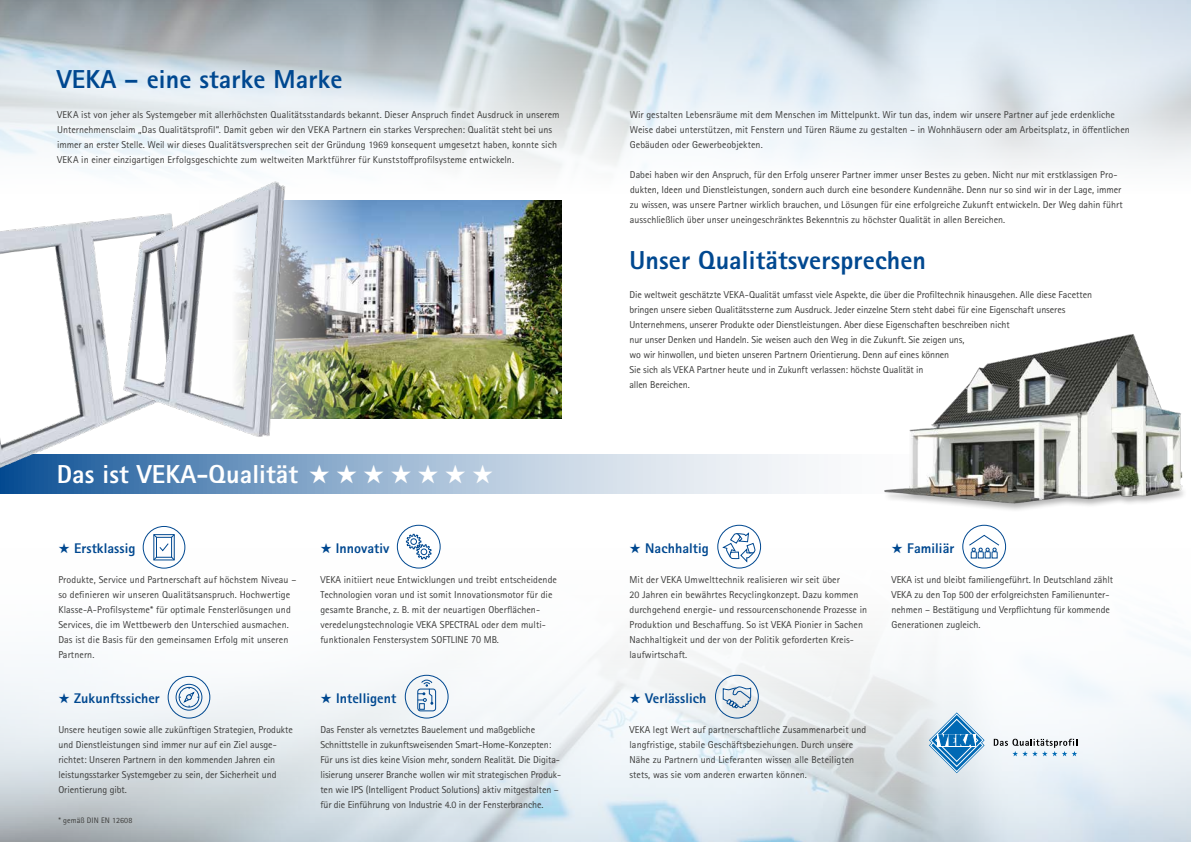
<style>
.page{position:relative;width:1191px;height:842px;background:#fff}
.page>*{position:absolute;margin:0;border:0;box-sizing:border-box;transform-origin:0 0}
.t1{font:800 26px "Rotis Sans Serif Std";letter-spacing:.005em;color:#004890}
.t2{font:800 26px "Rotis Sans Serif";letter-spacing:.005em;color:#fff}
.t3{font:800 14px "Rotis Sans Serif Std";letter-spacing:.005em;color:#004890}
.t4{font:10px/15px "Rotis Sans Serif";letter-spacing:.005em;color:#3b3b3a}
.t5{font:10px/15px "Rotis Sans Serif Std";color:#3b3b3a}
.t6{font:8px "Rotis Sans Serif";letter-spacing:.01em;color:#3b3b3a}
.s1{font-size:10.8px}
</style>
<div class="page">
<img style="left:0;top:524px;width:1191px;height:318px">
<img style="left:0;top:0;width:1191px;height:227px">
<img style="left:337px;top:201px;width:224px;height:217px">
<svg style="left:0;top:455px;width:806px;height:38px;background:#a1bad5"></svg>
<svg style="left:929px;top:712px;width:55px;height:61px;background:#8fbbda"></svg>
<svg style="left:993px;top:739px;width:84px;height:17px"></svg>
<svg style="left:153px;top:534px;width:22px;height:27px"></svg>
<div style="left:143px;top:526px;width:42px;height:42px;border:1px solid #004890;border-radius:50%"></div>
<div style="left:168px;top:676px;width:42px;height:42px;border:1px solid #004890;border-radius:50%"></div>
<svg style="left:179px;top:687px;width:20px;height:20px"></svg>
<div style="left:176px;top:684px;width:26px;height:26px;border:1px solid #004890;border-radius:50%"></div>
<div style="left:397px;top:525px;width:43px;height:43px;border:1px solid #004890;border-radius:50%"></div>
<svg style="left:406px;top:534px;width:26px;height:26px"></svg>
<div style="left:405px;top:675px;width:43px;height:43px;border:1px solid #004890;border-radius:50%"></div>
<div style="left:417px;top:689px;width:19px;height:22px;border:1px solid #004890;border-radius:3px"></div>
<div style="left:419px;top:703px;width:6px;height:7px;border:1px solid #004890"></div>
<svg style="left:418px;top:679px;width:15px;height:26px"></svg>
<div style="left:717px;top:525px;width:44px;height:43px;border:1px solid #004890;border-radius:50%"></div>
<div style="left:715px;top:675px;width:43px;height:43px;border:1px solid #004890;border-radius:50%"></div>
<svg style="left:721px;top:454px;width:35px;height:388px"></svg>
<div style="left:962px;top:525px;width:44px;height:43px;border:1px solid #004890;border-radius:50%"></div>
<svg style="left:968px;top:534px;width:32px;height:25px"></svg>
<img style="left:0;top:208px;width:192px;height:269px">
<img style="left:74px;top:180px;width:263px;height:263px">
<img style="left:909px;top:334px;width:274px;height:152px">
<img style="left:884px;top:486px;width:300px;height:24px">
<h1 class="t1" style="left:57px;top:62px;width:287px">VEKA – eine starke Marke</h1>
<p class="t5" style="left:57px;top:108px;width:504px">VEKA ist von jeher als Systemgeber mit allerhöchsten Qualitätsstandards bekannt. Dieser Anspruch findet Ausdruck in unserem Unternehmensclaim „Das Qualitätsprofil“. Damit geben wir den VEKA Partnern ein starkes Versprechen: Qualität steht bei uns immer an erster Stelle. Weil wir dieses Qualitätsversprechen seit der Gründung 1969 konsequent umgesetzt haben, konnte sich VEKA in einer einzigartigen Erfolgsgeschichte zum weltweiten Marktführer für Kunststoffprofilsysteme entwickeln.</p>
<h1 class="t2" style="left:57px;top:457px;width:438px">Das ist VEKA-Qualität ★ ★ ★ ★ ★ ★ ★</h1>
<h2 class="t3" style="left:58px;top:540px;width:79px">★ Erstklassig</h2>
<p class="t4" style="left:58px;top:572px;width:239px">Produkte, Service und Partnerschaft auf höchstem Niveau – so definieren wir unseren Qualitätsanspruch. Hochwertige Klasse-A-Profilsysteme* für optimale Fensterlösungen und Services, die im Wettbewerb den Unterschied ausmachen.<br>Das ist die Basis für den gemeinsamen Erfolg mit unseren Partnern.</p>
<h2 class="t3" style="left:58px;top:690px;width:103px">★ Zukunftssicher</h2>
<p class="t4" style="left:58px;top:722px;width:236px">Unsere heutigen sowie alle zukünftigen Strategien, Produkte und Dienstleistungen sind immer nur auf ein Ziel ausge&shy;richtet: Unseren Partnern in den kommenden Jahren ein leistungsstarker Systemgeber zu sein, der Sicherheit und Orientierung gibt.</p>
<p class="t6" style="left:58px;top:816px;width:75px">* gemäß DIN EN 12608</p>
<h2 class="t3" style="left:320px;top:540px;width:70px">★ Innovativ</h2>
<p class="t4" style="left:320px;top:572px;width:238px">VEKA initiiert neue Entwicklungen und treibt entscheidende Technologien voran und ist somit Innovationsmotor für die gesamte Branche, z. B. mit der neuartigen Oberflächen&shy;veredelungstechnologie VEKA SPECTRAL oder dem multi&shy;funktionalen Fenstersystem SOFTLINE <span class="s1">70</span> MB.</p>
<h2 class="t3" style="left:320px;top:690px;width:77px">★ Intelligent</h2>
<p class="t4" style="left:320px;top:722px;width:242px">Das Fenster als vernetztes Bauelement und maßgebliche Schnittstelle in zukunftsweisenden Smart-Home-Konzepten:<br>Für uns ist dies keine Vision mehr, sondern Realität. Die Digita&shy;lisierung unserer Branche wollen wir mit strategischen Produk&shy;ten wie IPS (Intelligent Product Solutions) aktiv mitgestalten – für die Einführung von Industrie 4.0 in der Fensterbranche.</p>
<p class="t5" style="left:630px;top:108px;width:501px">Wir gestalten Lebensräume mit dem Menschen im Mittelpunkt. Wir tun das, indem wir unsere Partner auf jede erdenkliche<br>Weise dabei unterstützen, mit Fenstern und Türen Räume zu gestalten – in Wohnhäusern oder am Arbeitsplatz, in öffentlichen<br>Gebäuden oder Gewerbeobjekten.</p>
<p class="t5" style="left:629px;top:168px;width:494px">Dabei haben wir den Anspruch, für den Erfolg unserer Partner immer unser Bestes zu geben. Nicht nur mit erstklassigen Pro&shy;dukten, Ideen und Dienstleistungen, sondern auch durch eine besondere Kundennähe. Denn nur so sind wir in der Lage, immer zu wissen, was unsere Partner wirklich brauchen, und Lösungen für eine erfolgreiche Zukunft entwickeln. Der Weg dahin führt ausschließlich über unser uneingeschränktes Bekenntnis zu höchster Qualität in allen Bereichen.</p>
<h1 class="t1" style="left:629px;top:243px;width:298px">Unser Qualitätsversprechen</h1>
<p class="t5" style="left:629px;top:288px;width:464px">Die weltweit geschätzte VEKA-Qualität umfasst viele Aspekte, die über die Profiltechnik hinausgehen. Alle diese Facetten bringen unsere sieben Qualitätssterne zum Ausdruck. Jeder einzelne Stern steht dabei für eine Eigenschaft unseres Unternehmens, unserer Produkte oder Dienstleistungen. Aber diese Eigenschaften beschreiben nicht<br>nur unser Denken und Handeln. Sie weisen auch den Weg in die Zukunft. Sie zeigen uns,<br>wo wir hinwollen, und bieten unseren Partnern Orientierung. Denn auf eines können<br>Sie sich als VEKA Partner heute und in Zukunft verlassen: höchste Qualität in<br>allen Bereichen.</p>
<h2 class="t3" style="left:629px;top:540px;width:81px">★ Nachhaltig</h2>
<p class="t4" style="left:629px;top:572px;width:239px">Mit der VEKA Umwelttechnik realisieren wir seit über<br>20 Jahren ein bewährtes Recyclingkonzept. Dazu kommen durchgehend energie- und ressourcenschonende Prozesse in Produktion und Beschaffung. So ist VEKA Pionier in Sachen Nachhaltigkeit und der von der Politik geforderten Kreis&shy;laufwirtschaft.</p>
<h2 class="t3" style="left:629px;top:690px;width:78px">★ Verlässlich</h2>
<p class="t4" style="left:629px;top:722px;width:238px">VEKA legt Wert auf partnerschaftliche Zusammenarbeit und langfristige, stabile Geschäftsbeziehungen. Durch unsere Nähe zu Partnern und Lieferanten wissen alle Beteiligten stets, was sie vom anderen erwarten können.</p>
<h2 class="t3" style="left:891px;top:540px;width:64px">★ Familiär</h2>
<p class="t4" style="left:891px;top:572px;width:223px">VEKA ist und bleibt familiengeführt. In Deutschland zählt VEKA zu den Top 500 der erfolgreichsten Familienunter&shy;nehmen – Bestätigung und Verpflichtung für kommende Generationen zugleich.</p>
</div>
